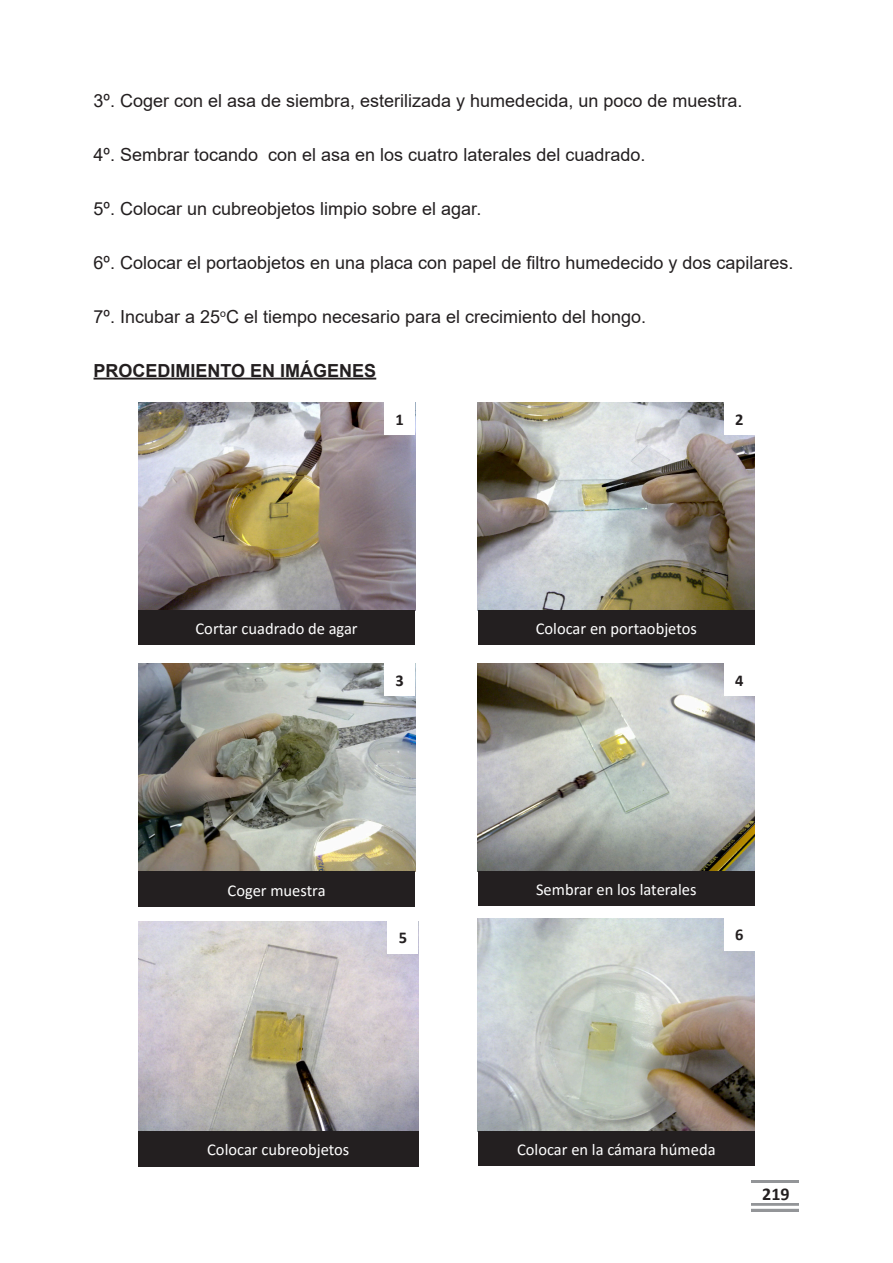
<style>
.page{position:relative;width:893px;height:1263px;background:#fff}
.page>*{position:absolute;margin:0;border:0;box-sizing:border-box;transform-origin:0 0}
.t1{font:18px "Arial";color:#231f20}
.t2{font:700 18px "Arial";color:#231f20}
.t3{font:700 18px "Calibri";color:#231f20}
.t4{font:16.5px "Calibri";color:#fff}
.t5{font:700 16.5px "Calibri";color:#231f20}
</style>
<div class="page">
<svg style="left:752px;top:1180px;width:47px;height:32px"></svg>
<div style="left:744px;top:1183px;width:64px;height:19px;background:#fff"></div>
<hr style="left:749px;top:1206px;width:54px;height:3px;background:#fff">
<hr style="left:94px;top:378px;width:282px;height:2px;background:#231f20">
<img style="left:138px;top:403px;width:277px;height:208px">
<img style="left:478px;top:403px;width:277px;height:208px">
<img style="left:478px;top:664px;width:277px;height:208px">
<img style="left:478px;top:918px;width:277px;height:213px">
<img style="left:138px;top:664px;width:277px;height:208px">
<img style="left:138px;top:921px;width:280px;height:210px">
<div style="left:138px;top:611px;width:277px;height:34px;background:#231f20"></div>
<div style="left:478px;top:611px;width:277px;height:34px;background:#231f20"></div>
<div style="left:478px;top:872px;width:277px;height:34px;background:#231f20"></div>
<div style="left:478px;top:1131px;width:277px;height:35px;background:#231f20"></div>
<div style="left:138px;top:872px;width:277px;height:35px;background:#231f20"></div>
<div style="left:138px;top:1131px;width:280px;height:36px;background:#231f20"></div>
<div style="left:384px;top:403px;width:31px;height:32px;background:#fff"></div>
<div style="left:384px;top:664px;width:31px;height:32px;background:#fff"></div>
<div style="left:724px;top:664px;width:31px;height:32px;background:#fff"></div>
<div style="left:724px;top:918px;width:31px;height:32px;background:#fff"></div>
<div style="left:387px;top:921px;width:31px;height:32px;background:#fff"></div>
<div style="left:724px;top:403px;width:31px;height:32px;background:#fff"></div>
<p class="t1" style="left:94px;top:88px;width:650px">3º. Coger con el asa de siembra, esterilizada y humedecida, un poco de muestra.</p>
<p class="t1" style="left:94px;top:142px;width:553px">4º. Sembrar tocando con el asa en los cuatro laterales del cuadrado.</p>
<p class="t1" style="left:94px;top:196px;width:389px">5º. Colocar un cubreobjetos limpio sobre el agar.</p>
<p class="t1" style="left:94px;top:250px;width:701px">6º. Colocar el portaobjetos en una placa con papel de filtro humedecido y dos capilares.</p>
<p class="t1" style="left:94px;top:304px;width:554px">7º. Incubar a 25<sup>o</sup>C el tiempo necesario para el crecimiento del hongo.</p>
<p class="t2" style="left:94px;top:358px;width:284px">PROCEDIMIENTO EN IMÁGENES</p>
<p class="t5" style="left:395px;top:408px;width:10px">1</p>
<p class="t5" style="left:735px;top:408px;width:10px">2</p>
<p class="t4" style="left:195px;top:617px;width:164px">Cortar cuadrado de agar</p>
<p class="t4" style="left:536px;top:617px;width:163px">Colocar en portaobjetos</p>
<p class="t5" style="left:395px;top:669px;width:10px">3</p>
<p class="t5" style="left:735px;top:669px;width:10px">4</p>
<p class="t4" style="left:228px;top:879px;width:99px">Coger muestra</p>
<p class="t4" style="left:536px;top:878px;width:162px">Sembrar en los laterales</p>
<p class="t5" style="left:399px;top:926px;width:10px">5</p>
<p class="t5" style="left:735px;top:923px;width:10px">6</p>
<p class="t4" style="left:207px;top:1138px;width:144px">Colocar cubreobjetos</p>
<p class="t4" style="left:517px;top:1138px;width:200px">Colocar en la cámara húmeda</p>
<p class="t3" style="left:762px;top:1181px;width:29px">219</p>
</div>
